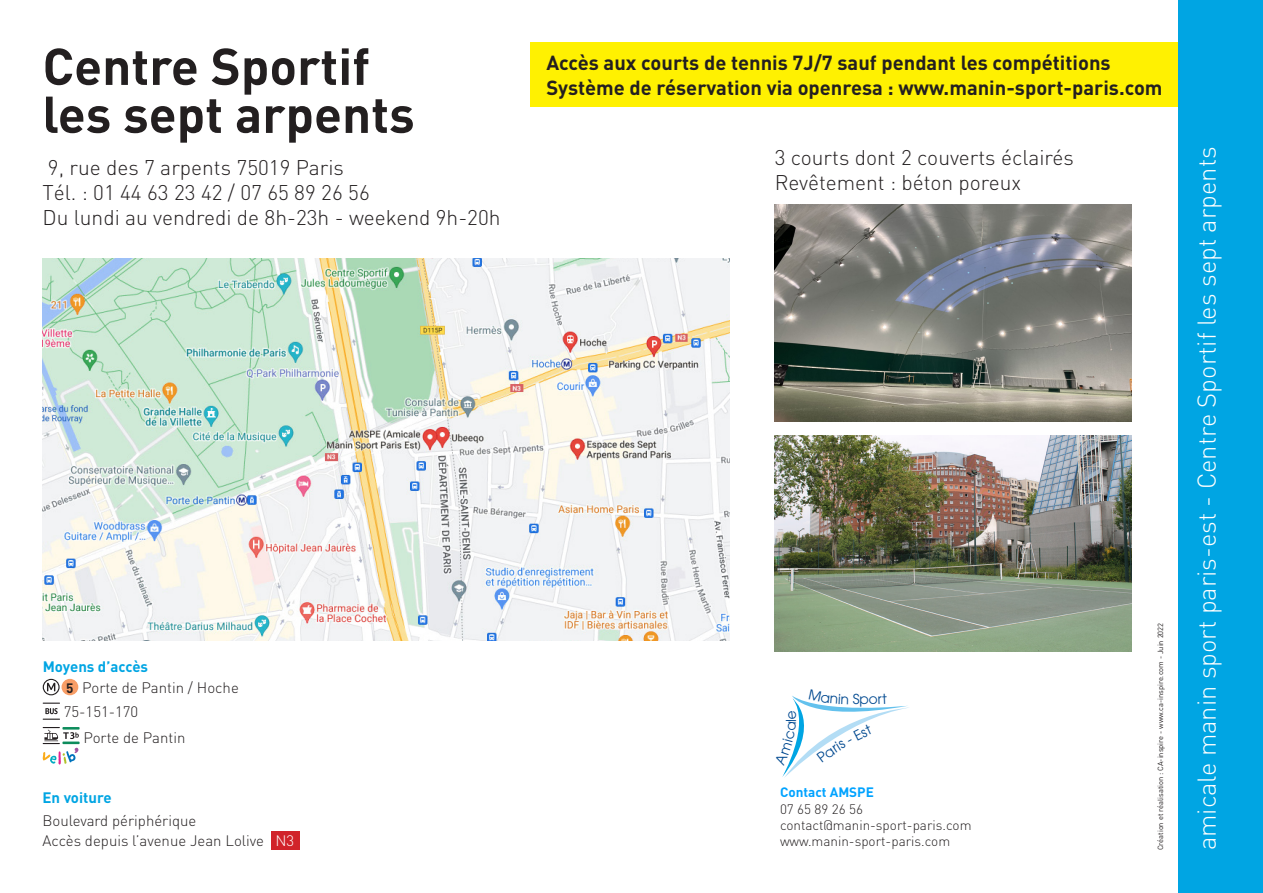
<style>
.page{position:relative;width:1263px;height:893px;background:#fff}
.page>*{position:absolute;margin:0;border:0;box-sizing:border-box;transform-origin:0 0}
.t1{font:700 51px "DIN";color:#231f20}
.t2{font:300 25.5px "DIN";color:#fff}
.t3{font:300 21px "DIN";color:#231f20}
.t4{font:700 20.1px "DIN";color:#231f20}
.t5{font:300 15px "DIN";color:#231f20}
.t6{font:700 15px "DIN";color:#00a5e3}
.t7{font:13.8px "Avant Garde";color:#014990}
.t8{font:300 13.5px "DIN";color:#231f20}
.Titre_2{font:700 13.5px "DIN";color:#00a3ff}
.t9{font:700 13.5px "DIN";color:#231f20}
.t10{font:7.5px "DIN";color:#231f20}
.s1{color:#fff}
</style>
<div class="page">
<div style="left:271px;top:831px;width:29px;height:18px;background:#d1232a"></div>
<img style="left:43px;top:258px;width:687px;height:383px">
<img style="left:775px;top:435px;width:357px;height:217px">
<img style="left:775px;top:205px;width:357px;height:217px">
<div style="left:530px;top:43px;width:649px;height:64px;background:#fff101"></div>
<div style="left:1179px;top:0;width:84px;height:893px;background:#00a5e3"></div>
<svg style="left:43px;top:679px;width:17px;height:16px"></svg>
<div style="left:62px;top:679px;width:16px;height:16px;background:#f89d66;border-radius:50%"></div>
<svg style="left:43px;top:703px;width:17px;height:17px"></svg>
<hr style="left:62px;top:727px;width:18px;height:3px;background:#0d8c5c">
<hr style="left:62px;top:741px;width:18px;height:3px;background:#0d8c5c">
<svg style="left:43px;top:727px;width:36px;height:37px"></svg>
<svg style="left:782px;top:696px;width:127px;height:82px"></svg>
<p class="t1" style="left:43px;top:33px;width:329px">Centre Sportif</p>
<p class="t1" style="left:43px;top:81px;width:374px">les sept arpents</p>
<p class="t3" style="left:48px;top:155px;width:298px">9, rue des 7 arpents 75019 Paris</p>
<p class="t3" style="left:43px;top:180px;width:329px">Tél. : 01 44 63 23 42 / 07 65 89 26 56</p>
<p class="t3" style="left:43px;top:205px;width:460px">Du lundi au vendredi de 8h-23h - weekend 9h-20h</p>
<p class="t6" style="left:43px;top:656px;width:107px">Moyens d’accès</p>
<p class="t9" style="left:66px;top:679px;width:9px">5</p>
<p class="t5" style="left:82px;top:679px;width:158px">Porte de Pantin / Hoche</p>
<p class="t5" style="left:64px;top:702px;width:76px">75-151-170</p>
<p class="t5" style="left:83px;top:728px;width:103px">Porte de Pantin</p>
<p class="t6" style="left:43px;top:788px;width:71px">En voiture</p>
<p class="t5" style="left:43px;top:811px;width:155px">Boulevard périphérique</p>
<p class="t5" style="left:43px;top:831px;width:253px">Accès depuis l’avenue Jean Lolive <span class="s1">N3</span></p>
<p class="t4" style="left:546px;top:50px;width:566px">Accès aux courts de tennis 7J/7 sauf pendant les compétitions</p>
<p class="t4" style="left:546px;top:74px;width:618px">Système de réservation via openresa : www.manin-sport-paris.com</p>
<p class="t3" style="left:775px;top:145px;width:301px">3 courts dont 2 couverts éclairés</p>
<p class="t3" style="left:775px;top:170px;width:248px">Revêtement : béton poreux</p>
<p class="t7" style="left:860px;top:691px;width:11px">p</p>
<p class="Titre_2" style="left:780px;top:784px;width:95px">Contact AMSPE</p>
<p class="t8" style="left:780px;top:800px;width:85px">07 65 89 26 56</p>
<p class="t8" style="left:780px;top:817px;width:193px">contact@manin-sport-paris.com</p>
<p class="t8" style="left:780px;top:833px;width:172px">www.manin-sport-paris.com</p>
<p class="t10" style="left:1156px;top:850px;width:229px;rotate:-90deg">Création et réalisation : CA-inspire - www.ca-inspire.com - Juin 2022</p>
<p class="t2" style="left:1191px;top:850px;width:705px;rotate:-90deg">amicale manin sport paris-est - Centre Sportif les sept arpents</p>
</div>
